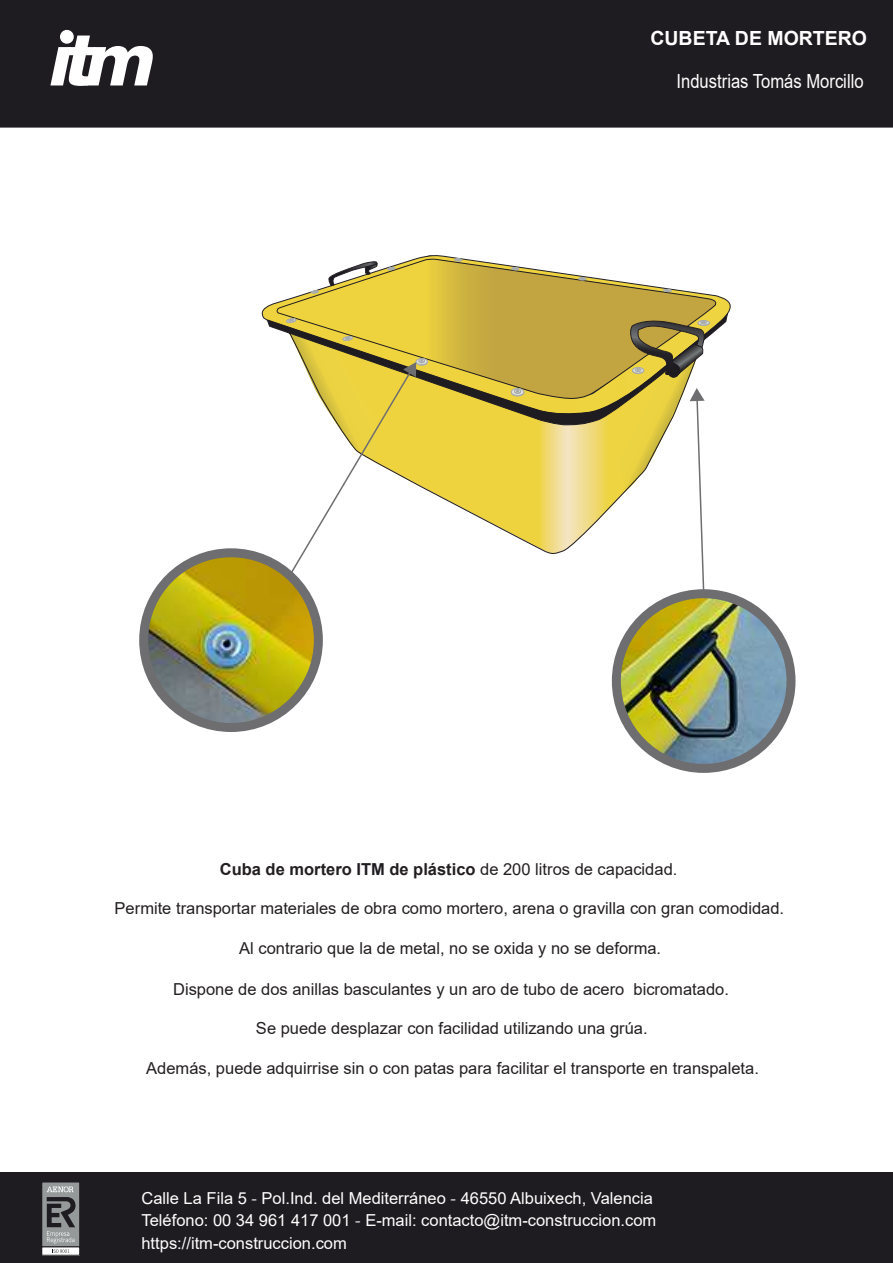
<style>
.page{position:relative;width:893px;height:1263px;background:#fff}
.page>*{position:absolute;margin:0;border:0;box-sizing:border-box;transform-origin:0 0}
.t1{font:19.5px "Arial";color:#fff;scale:.85 1}
.t2{font:700 19.5px "Arial";color:#fff}
.t3{font:16.5px "Arial";color:#231f20}
.t4{font:16.5px/22.5px "Arial";color:#fff}
.t5{font:700 16.5px "Arial";color:#231f20}
.s1{color:#1f1c21}
.s2{font-weight:400}
.s3{color:#bcbdc0}
</style>
<div class="page">
<svg style="left:427px;top:425px;width:191px;height:129px"></svg>
<svg style="left:427px;top:415px;width:191px;height:10px;background:#b09c38"></svg>
<svg style="left:262px;top:255px;width:468px;height:160px"></svg>
<svg style="left:328px;top:261px;width:50px;height:25px"></svg>
<div style="left:511px;top:388px;width:13px;height:8px;border:1px solid #a8acac;border-radius:50%"></div>
<svg style="left:511px;top:389px;width:13px;height:7px"></svg>
<div style="left:416px;top:358px;width:12px;height:7px;border:1px solid #a8acac;border-radius:50%"></div>
<svg style="left:286px;top:318px;width:10px;height:5px"></svg>
<svg style="left:311px;top:290px;width:8px;height:4px"></svg>
<svg style="left:387px;top:267px;width:8px;height:3px"></svg>
<svg style="left:455px;top:258px;width:7px;height:3px"></svg>
<svg style="left:512px;top:267px;width:7px;height:3px"></svg>
<svg style="left:579px;top:277px;width:7px;height:3px"></svg>
<svg style="left:663px;top:289px;width:8px;height:3px"></svg>
<img style="left:616px;top:594px;width:175px;height:174px;border-radius:87px">
<div style="left:612px;top:589px;width:183px;height:184px;border:9px solid #6e6e70;border-radius:50%"></div>
<svg style="left:618px;top:319px;width:91px;height:276px"></svg>
<img style="left:144px;top:553px;width:174px;height:174px;border-radius:87px">
<div style="left:139px;top:548px;width:184px;height:184px;border:9px solid #6e6e70;border-radius:50%"></div>
<svg style="left:288px;top:333px;width:139px;height:244px"></svg>
<div style="left:0;top:0;width:893px;height:128px;background:#1f1c21"></div>
<svg style="left:50px;top:36px;width:103px;height:50px"></svg>
<div style="left:60px;top:30px;width:14px;height:14px;background:#fff;border-radius:50%"></div>
<div style="left:0;top:1172px;width:893px;height:91px;background:#1f1c21"></div>
<div style="left:42px;top:1182px;width:38px;height:65px;background:#95999a"></div>
<div style="left:42px;top:1182px;width:38px;height:65px;border:1px solid #1f1c21"></div>
<div style="left:42px;top:1247px;width:38px;height:8px;background:#fff"></div>
<svg style="left:53px;top:1249px;width:16px;height:4px"></svg>
<svg style="left:47px;top:1186px;width:29px;height:57px"></svg>
<p class="t2" style="left:650px;top:31px;width:218px">CUBETA DE MORTERO</p>
<p class="t1" style="left:676px;top:74px;width:222px">Industrias Tomás Morcillo</p>
<p class="t5" style="left:220px;top:862px;width:459px">Cuba de mortero <span class="s1">ITM</span> de plástico <span class="s2">de 200 litros de capacidad.</span></p>
<p class="t3" style="left:115px;top:902px;width:671px">Permite transportar materiales de obra como mortero, arena o gravilla con gran comodidad.</p>
<p class="t3" style="left:239px;top:942px;width:423px">Al contrario que la de metal, no se oxida y no se deforma.</p>
<p class="t3" style="left:173px;top:983px;width:557px">Dispone de dos anillas basculantes y un aro de tubo de acero bicromatado.</p>
<p class="t3" style="left:256px;top:1022px;width:393px">Se puede desplazar con facilidad utilizando una grúa.</p>
<p class="t3" style="left:146px;top:1062px;width:614px">Además, puede adquirrise sin o con patas para facilitar el transporte en transpaleta.</p>
<p class="t4" style="left:141px;top:1188px;width:516px">Calle La Fila 5 <span class="s3">-</span> Pol.Ind. del Mediterráneo <span class="s3">-</span> 46550 Albuixech, Valencia<br>Teléfono: 00 34 961 417 001 <span class="s3">-</span> E-mail: contacto@itm-construccion.com https://itm-construccion.com</p>
</div>
